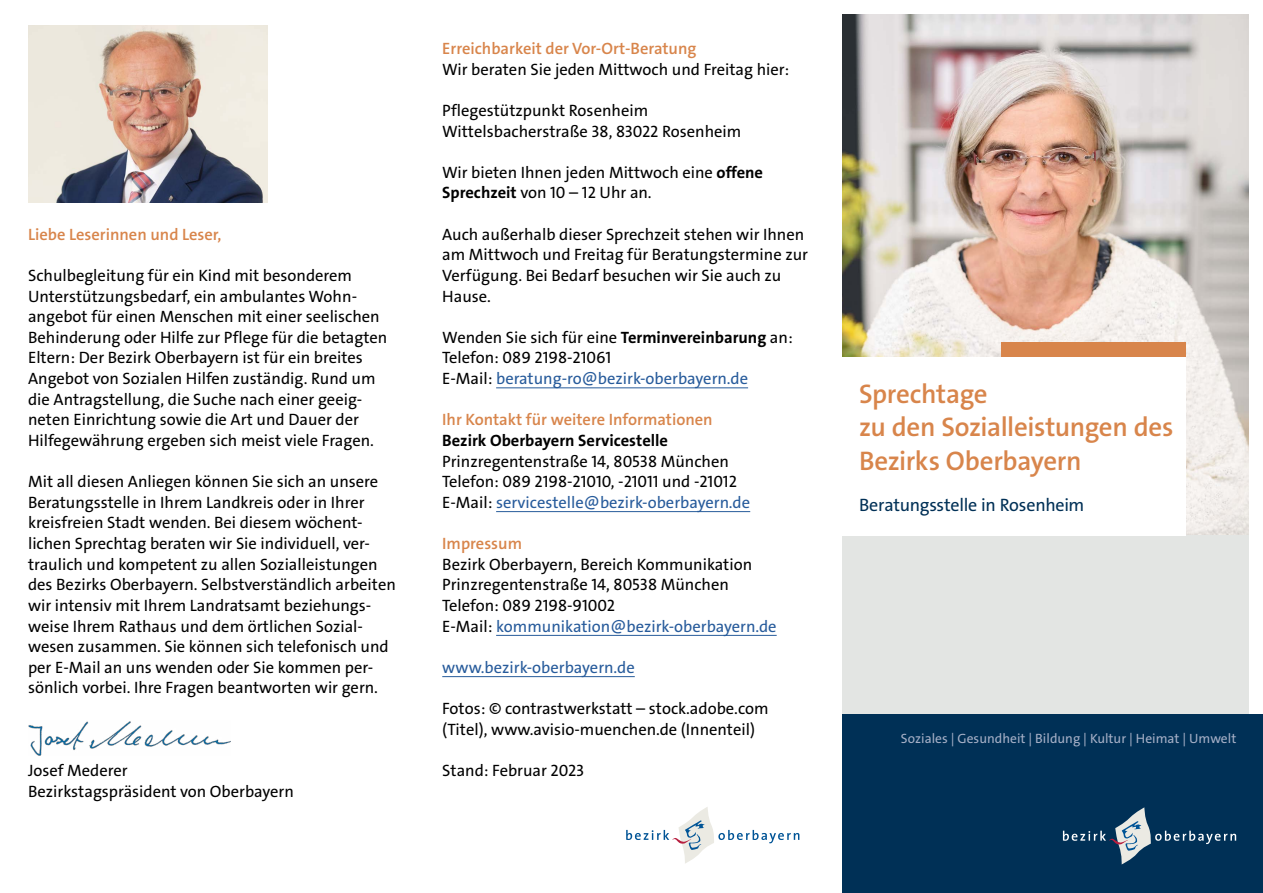
<style>
.page{position:relative;width:1263px;height:893px;background:#fff}
.page>*{position:absolute;margin:0;border:0;box-sizing:border-box;transform-origin:0 0}
.t1{font:27px/33.8px "The Sans LP6 Se Bld";letter-spacing:-.015em;color:#d8854b}
.t2{font:18px "The Sans LP5 Plain";letter-spacing:-.015em;color:#003056}
.p_fließtext{font:16.5px/20.7px "The Sans LP5 Plain";color:#000}
.t3{font:16.5px "The Sans LP6 Se Bld";color:#d8854b}
.p_fließtext-2{font:16.5px "The Sans LP5 Plain";color:#275b9b}
.t4{font:13.5px "The Sans LP5 Plain";color:#a5afc6}
.s1{font-family:"The Sans LP7 Bld"}
.s2{color:#275b9b}
.s3{font-family:"The Sans LP6 Se Bld";color:#d8854b}
</style>
<div class="page">
<div style="left:842px;top:15px;width:406px;height:871px;background:#e3e5e3"></div>
<div style="left:842px;top:714px;width:421px;height:179px;background:#003056"></div>
<svg style="left:1063px;top:807px;width:173px;height:57px"></svg>
<img style="left:842px;top:15px;width:406px;height:520px">
<div style="left:1001px;top:343px;width:184px;height:14px;background:#d8854b"></div>
<div style="left:827px;top:357px;width:358px;height:179px;background:#fff"></div>
<img style="left:28px;top:26px;width:240px;height:177px">
<img style="left:28px;top:721px;width:203px;height:35px">
<hr style="left:496px;top:387px;width:252px;height:1px;background:#275b9b">
<hr style="left:496px;top:511px;width:254px;height:1px;background:#275b9b">
<hr style="left:496px;top:635px;width:281px;height:1px;background:#275b9b">
<hr style="left:442px;top:676px;width:193px;height:1px;background:#275b9b">
<svg style="left:626px;top:807px;width:173px;height:57px"></svg>
<h2 class="t3" style="left:28px;top:223px;width:195px">Liebe Leserinnen und Leser,</h2>
<p class="p_fließtext" style="left:28px;top:265px;width:361px">Schulbegleitung für ein Kind mit besonderem Unterstützungsbedarf, ein ambulantes Wohn&shy;angebot für einen Menschen mit einer seelischen Behinderung oder Hilfe zur Pflege für die betagten Eltern: Der Bezirk Oberbayern ist für ein breites Angebot von Sozialen Hilfen zuständig. Rund um die Antragstellung, die Suche nach einer geeig&shy;neten Einrichtung sowie die Art und Dauer der Hilfegewährung ergeben sich meist viele Fragen.</p>
<p class="p_fließtext" style="left:28px;top:471px;width:369px">Mit all diesen Anliegen können Sie sich an unsere Beratungsstelle in Ihrem Landkreis oder in Ihrer kreisfreien Stadt wenden. Bei diesem wöchent&shy;lichen Sprechtag beraten wir Sie individuell, ver&shy;traulich und kompetent zu allen Sozialleistungen des Bezirks Oberbayern. Selbstverständlich arbeiten wir intensiv mit Ihrem Landratsamt beziehungs&shy;weise Ihrem Rathaus und dem örtlichen Sozial&shy;wesen zusammen. Sie können sich telefonisch und per E-Mail an uns wenden oder Sie kommen per&shy;sönlich vorbei. Ihre Fragen beantworten wir gern.</p>
<p class="p_fließtext" style="left:28px;top:760px;width:267px">Josef Mederer<br>Bezirkstagspräsident von Oberbayern</p>
<h2 class="t3" style="left:442px;top:38px;width:256px">Erreichbarkeit der Vor-Ort-Beratung</h2>
<p class="p_fließtext" style="left:442px;top:59px;width:348px">Wir beraten Sie jeden Mittwoch und Freitag hier:</p>
<p class="p_fließtext" style="left:442px;top:100px;width:207px">Pflegestützpunkt Rosenheim</p>
<p class="p_fließtext" style="left:442px;top:121px;width:301px">Wittelsbacherstraße 38, 83022 Rosenheim</p>
<p class="p_fließtext" style="left:442px;top:162px;width:322px">Wir bieten Ihnen jeden Mittwoch eine <span class="s1">offene<br>Sprechzeit</span> von 10 – 12 Uhr an.</p>
<p class="p_fließtext" style="left:442px;top:224px;width:367px">Auch außerhalb dieser Sprechzeit stehen wir Ihnen am Mittwoch und Freitag für Beratungstermine zur Verfügung. Bei Bedarf besuchen wir Sie auch zu Hause.</p>
<p class="p_fließtext" style="left:442px;top:327px;width:352px">Wenden Sie sich für eine <span class="s1">Terminvereinbarung</span> an:<br>Telefon: 089 2198-21061<br>E-Mail: <span class="s2">beratung-ro@bezirk-oberbayern.de</span></p>
<h2 class="t3" style="left:442px;top:409px;width:272px">Ihr Kontakt für weitere Informationen</h2>
<p class="p_fließtext" style="left:442px;top:430px;width:309px"><span class="s1">Bezirk Oberbayern Servicestelle </span>Prinzregentenstraße 14, 80538 München Telefon: 089 2198-21010, -21011 und -21012<br>E-Mail: <span class="s2">servicestelle@bezirk-oberbayern.de</span></p>
<p class="p_fließtext" style="left:442px;top:533px;width:336px"><span class="s3">Impressum<br></span>Bezirk Oberbayern, Bereich Kommunikation Prinzregentenstraße 14, 80538 München Telefon: 089 2198-91002<br>E-Mail: <span class="s2">kommunikation@bezirk-oberbayern.de</span></p>
<p class="p_fließtext-2" style="left:442px;top:657px;width:194px">www.bezirk-oberbayern.de</p>
<p class="p_fließtext" style="left:442px;top:698px;width:328px">Fotos: © contrastwerkstatt – stock.adobe.com (Titel), www.avisio-muenchen.de (Innenteil)</p>
<p class="p_fließtext" style="left:442px;top:760px;width:144px">Stand: Februar 2023</p>
<h1 class="t1" style="left:859px;top:377px;width:316px">Sprechtage<br>zu den Sozialleistungen des<br>Bezirks Oberbayern</h1>
<h1 class="t2" style="left:859px;top:493px;width:227px">Beratungsstelle in Rosenheim</h1>
<p class="t4" style="left:901px;top:730px;width:337px">Soziales | Gesundheit | Bildung | Kultur | Heimat | Umwelt</p>
</div>
